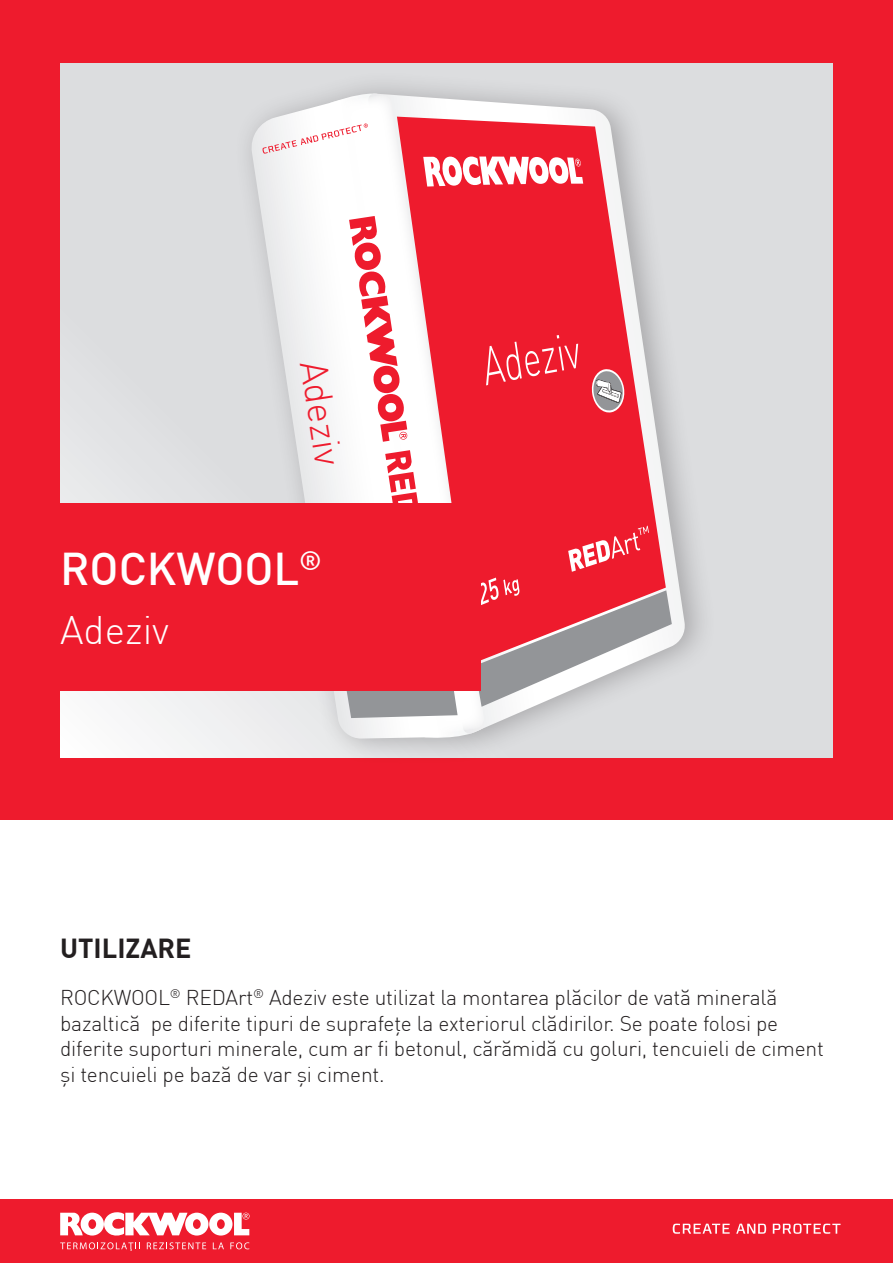
<style>
.page{position:relative;width:893px;height:1263px;background:#ee1b2d}
.page>*{position:absolute;margin:0;border:0;box-sizing:border-box;transform-origin:0 0}
.t1{font:500 45px "DIN Pro";color:#fff}
.Titoli_rossi{font:300 39px "DIN Pro";color:#fff}
.t2{font:300 37.8px "DIN Pro";color:#ee1b2d}
.sUBTITLU{font:700 27px "DIN Pro";color:#231f20}
.t3{font:300 21px/25.5px "DIN Pro";letter-spacing:-.01em;color:#231f20}
</style>
<div class="page">
<div style="left:0;top:821px;width:893px;height:378px;background:#fff"></div>
<svg style="left:60px;top:64px;width:773px;height:694px;background:#dedfe0"></svg>
<svg style="left:736px;top:1224px;width:30px;height:10px"></svg>
<svg style="left:773px;top:1223px;width:67px;height:11px"></svg>
<svg style="left:673px;top:1223px;width:57px;height:11px"></svg>
<svg style="left:60px;top:1212px;width:190px;height:24px"></svg>
<svg style="left:147px;top:1242px;width:59px;height:7px"></svg>
<svg style="left:213px;top:1242px;width:11px;height:7px"></svg>
<svg style="left:230px;top:1242px;width:19px;height:7px"></svg>
<svg style="left:60px;top:1242px;width:80px;height:8px"></svg>
<div style="left:233px;top:70px;width:485px;height:696px;background:#231f20;opacity:.3"></div>
<svg style="left:250px;top:98px;width:95px;height:641px;background:#e9e9ea"></svg>
<svg style="left:393px;top:94px;width:293px;height:641px;background:#dadadc"></svg>
<svg style="left:340px;top:95px;width:144px;height:639px;background:#fafafa"></svg>
<svg style="left:397px;top:117px;width:269px;height:333px"></svg>
<svg style="left:423px;top:157px;width:160px;height:30px"></svg>
<svg style="left:486px;top:335px;width:92px;height:50px"></svg>
<svg style="left:591px;top:369px;width:34px;height:44px"></svg>
<svg style="left:262px;top:94px;width:131px;height:60px;background:#f3edee"></svg>
<svg style="left:349px;top:216px;width:59px;height:226px"></svg>
<svg style="left:345px;top:450px;width:327px;height:290px"></svg>
<div style="left:0;top:504px;width:480px;height:187px;background:#ee1b2d"></div>
<p class="t2" style="left:336px;top:357px;width:107px;rotate:81deg">Adeziv</p>
<p class="t1" style="left:60px;top:539px;width:263px">ROCKWOOL<sup>®</sup></p>
<p class="Titoli_rossi" style="left:60px;top:606px;width:110px">Adeziv</p>
<p class="sUBTITLU" style="left:60px;top:931px;width:133px">UTILIZARE</p>
<p class="t3" style="left:60px;top:984px;width:765px">ROCKWOOL<sup>®</sup> REDArt<sup>®</sup> Adeziv este utilizat la montarea plăcilor de vată minerală bazaltică pe diferite tipuri de suprafeţe la exteriorul clădirilor. Se poate folosi pe diferite suporturi minerale, cum ar fi betonul, cărămidă cu goluri, tencuieli de ciment şi tencuieli pe bază de var şi ciment.</p>
</div>
